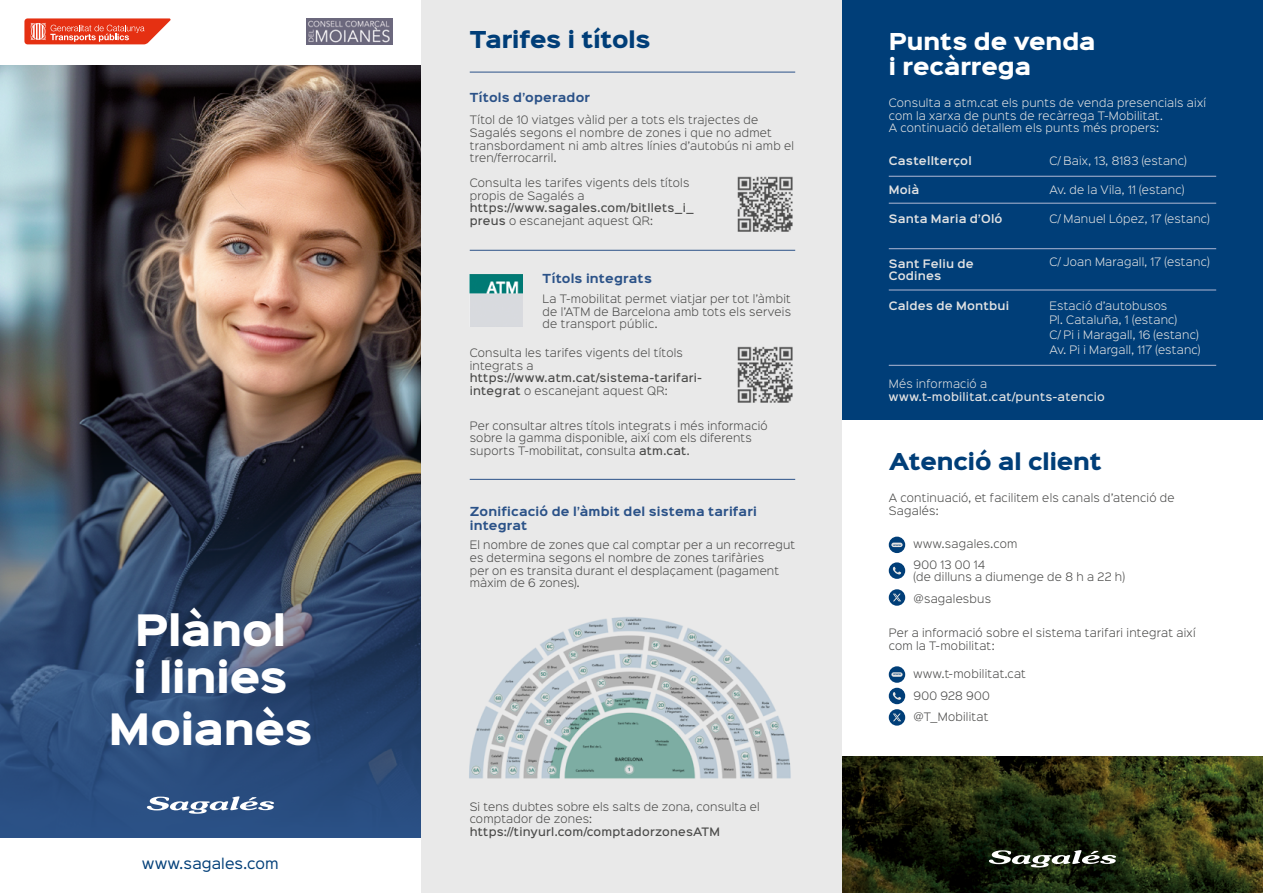
<style>
.page{position:relative;width:1263px;height:893px;background:#fff}
.page>*{position:absolute;margin:0;border:0;box-sizing:border-box;transform-origin:0 0}
.t1{font:900 39px/46.8px "Sinkin Sans 800";letter-spacing:-.005em;color:#fff}
.t2{font:900 21px "Sinkin Sans 800";letter-spacing:-.005em;color:#003e78}
.t3{font:900 21px/25.2px "Sinkin Sans 800";color:#fff}
.t4{font:13.5px "Sinkin Sans 400";letter-spacing:.01em;color:#003e78}
.t5{font:700 11.25px/13.5px "Sinkin Sans 700";letter-spacing:.02em;color:#2b5288}
.t6{font:300 10.5px/12.6px "Sinkin Sans 300";letter-spacing:.02em;color:#4a4a49}
.t7{font:300 10.5px/14.7px "Sinkin Sans 300";letter-spacing:.02em;color:#e3e3e3}
.t8{font:500 10.5px "Sinkin Sans 500";letter-spacing:.025em;color:#4a4a49}
.t9{font:600 10.5px/12.6px "Sinkin Sans 600";letter-spacing:.02em;color:#e3e3e3}
.t10{font:500 10.5px "Sinkin Sans 500";letter-spacing:.025em;color:#e3e3e3}
.t11{font:600 3px "Montserrat";letter-spacing:-.01em;color:#003e78}
.s1{font-family:"Sinkin Sans 500";font-weight:500}
.s2{font-family:"Sinkin Sans 400";font-weight:400}
</style>
<div class="page">
<div style="left:842px;top:0;width:421px;height:446px;background:#003e78"></div>
<img style="left:842px;top:756px;width:421px;height:137px">
<div style="left:842px;top:420px;width:421px;height:336px;background:#fff"></div>
<img style="left:0;top:65px;width:421px;height:344px">
<svg style="left:0;top:409px;width:421px;height:429px;background:#324765"></svg>
<svg style="left:147px;top:796px;width:127px;height:18px"></svg>
<svg style="left:24px;top:18px;width:147px;height:26px;background:#ea5f48"></svg>
<img style="left:307px;top:18px;width:85px;height:26px">
<svg style="left:989px;top:850px;width:127px;height:17px"></svg>
<hr style="left:889px;top:176px;width:327px;height:1px;background:#b1b8d4">
<hr style="left:889px;top:203px;width:327px;height:1px;background:#b1b8d4">
<hr style="left:889px;top:248px;width:327px;height:1px;background:#b1b8d4">
<hr style="left:889px;top:290px;width:327px;height:1px;background:#b1b8d4">
<hr style="left:889px;top:365px;width:327px;height:1px;background:#b1b8d4">
<svg style="left:889px;top:589px;width:16px;height:17px"></svg>
<svg style="left:893px;top:594px;width:8px;height:7px"></svg>
<div style="left:889px;top:562px;width:16px;height:17px;background:#003e78;border-radius:50%"></div>
<svg style="left:893px;top:567px;width:8px;height:8px"></svg>
<svg style="left:889px;top:537px;width:16px;height:16px"></svg>
<hr style="left:891px;top:543px;width:11px;height:4px;background:#e3e3e3;border-radius:2px">
<svg style="left:889px;top:709px;width:16px;height:17px"></svg>
<svg style="left:893px;top:714px;width:8px;height:7px"></svg>
<div style="left:889px;top:688px;width:16px;height:16px;background:#003e78;border-radius:50%"></div>
<svg style="left:893px;top:692px;width:8px;height:8px"></svg>
<div style="left:889px;top:666px;width:16px;height:17px;background:#003e78;border-radius:50%"></div>
<div style="left:891px;top:672px;width:11px;height:5px;background:#e3e3e3;border-radius:2px"></div>
<div style="left:421px;top:0;width:421px;height:893px;background:#e9e9e9"></div>
<img style="left:469px;top:617px;width:322px;height:162px">
<img style="left:470px;top:274px;width:53px;height:53px">
<img style="left:737px;top:176px;width:56px;height:56px">
<img style="left:737px;top:346px;width:56px;height:57px">
<hr style="left:470px;top:250px;width:325px;height:1px;background:#2b5288">
<hr style="left:470px;top:479px;width:325px;height:1px;background:#2b5288">
<hr style="left:470px;top:72px;width:325px;height:1px;background:#2b5288">
<h1 class="t1" style="left:134px;top:609px;width:155px">Plànol i linies</h1>
<h1 class="t1" style="left:109px;top:708px;width:205px">Moianès</h1>
<p class="t4" style="left:142px;top:852px;width:138px">www.sagales.com</p>
<h2 class="t2" style="left:470px;top:29px;width:182px">Tarifes i títols</h2>
<p class="t5" style="left:470px;top:92px;width:122px">Títols d’operador</p>
<p class="t6" style="left:470px;top:113px;width:326px">Títol de 10 viatges vàlid per a tots els trajectes de Sagalés segons el nombre de zones i que no admet transbordament ni amb altres línies d’autobús ni amb el tren/ferrocarril.</p>
<p class="t6" style="left:470px;top:176px;width:221px">Consulta les tarifes vigents dels títols propis de Sagalés a</p>
<p class="t8" style="left:470px;top:199px;width:225px">https://www.sagales.com/bitllets_i_</p>
<p class="t6" style="left:470px;top:214px;width:185px"><span class="s1">preus</span> o escanejant aquest QR:</p>
<p class="t5" style="left:542px;top:273px;width:111px">Títols integrats</p>
<p class="t6" style="left:542px;top:292px;width:250px;text-align:justify">La T-mobilitat permet viatjar per tot l’àmbit de l’ATM de Barcelona amb tots els serveis de transport públic.</p>
<p class="t6" style="left:470px;top:346px;width:215px">Consulta les tarifes vigents del títols integrats a</p>
<p class="t8" style="left:470px;top:369px;width:234px">https://www.atm.cat/sistema-tarifari-</p>
<p class="t6" style="left:470px;top:384px;width:200px"><span class="s1">integrat</span> o escanejant aquest QR:</p>
<p class="t6" style="left:470px;top:418px;width:299px">Per consultar altres títols integrats i més informació sobre la gamma disponible, així com els diferents suports T-mobilitat, consulta <span class="s1">atm.cat</span><span class="s2">.</span></p>
<p class="t5" style="left:470px;top:505px;width:289px">Zonificació de l’àmbit del sistema tarifari integrat</p>
<p class="t6" style="left:470px;top:538px;width:327px">El nombre de zones que cal comptar per a un recorregut es determina segons el nombre de zones tarifàries<br>per on es transita durant el desplaçament (pagament màxim de 6 zones).</p>
<p class="t6" style="left:470px;top:799px;width:291px">Si tens dubtes sobre els salts de zona, consulta el comptador de zones:</p>
<p class="t8" style="left:470px;top:822px;width:252px">https://tinyurl.com/comptadorzonesATM</p>
<h2 class="t3" style="left:889px;top:30px;width:208px">Punts de venda i recàrrega</h2>
<p class="t7" style="left:889px;top:96px;width:319px;line-height:12.6px">Consulta a atm.cat els punts de venda presencials així com la xarxa de punts de recàrrega T-Mobilitat.<br>A continuació detallem els punts més propers:</p>
<p class="t9" style="left:889px;top:153px;width:85px">Castellterçol</p>
<p class="t9" style="left:889px;top:183px;width:32px">Moià</p>
<p class="t9" style="left:889px;top:212px;width:115px">Santa Maria d’Oló</p>
<p class="t9" style="left:889px;top:256px;width:86px">Sant Feliu de<br>Codines</p>
<p class="t9" style="left:889px;top:298px;width:122px">Caldes de Montbui</p>
<p class="t7" style="left:1049px;top:152px;width:139px">C/ Baix, 13, 8183 (estanc)</p>
<p class="t7" style="left:1049px;top:182px;width:136px">Av. de la Vila, 11 (estanc)</p>
<p class="t7" style="left:1049px;top:211px;width:162px">C/ Manuel López, 17 (estanc)</p>
<p class="t7" style="left:1049px;top:253px;width:162px">C/ Joan Maragall, 17 (estanc)</p>
<p class="t7" style="left:1049px;top:297px;width:153px">Estació d’autobusos<br>Pl. Cataluña, 1 (estanc)<br>C/ Pi i Maragall, 16 (estanc)<br>Av. Pi i Margall, 117 (estanc)</p>
<p class="t7" style="left:889px;top:376px;width:100px">Més informació a</p>
<p class="t10" style="left:889px;top:388px;width:218px">www.t-mobilitat.cat/punts-atencio</p>
<h2 class="t2" style="left:889px;top:451px;width:214px">Atenció al client</h2>
<p class="t6" style="left:889px;top:491px;width:287px">A continuació, et facilitem els canals d’atenció de<br>Sagalés:</p>
<p class="t6" style="left:913px;top:532px;width:106px;line-height:21.1px">www.sagales.com<br>900 13 00 14</p>
<p class="t6" style="left:913px;top:566px;width:213px;line-height:21.1px">(de dilluns a diumenge de 8 h a 22 h) @sagalesbus</p>
<p class="t11" style="left:893px;top:542px;width:10px">www</p>
<p class="t6" style="left:889px;top:626px;width:308px">Per a informació sobre el sistema tarifari integrat així com la T-mobilitat:</p>
<p class="t11" style="left:893px;top:672px;width:10px">www</p>
<p class="t6" style="left:913px;top:663px;width:114px;line-height:21.1px">www.t-mobilitat.cat<br>900 928 900 @T_Mobilitat</p>
</div>
